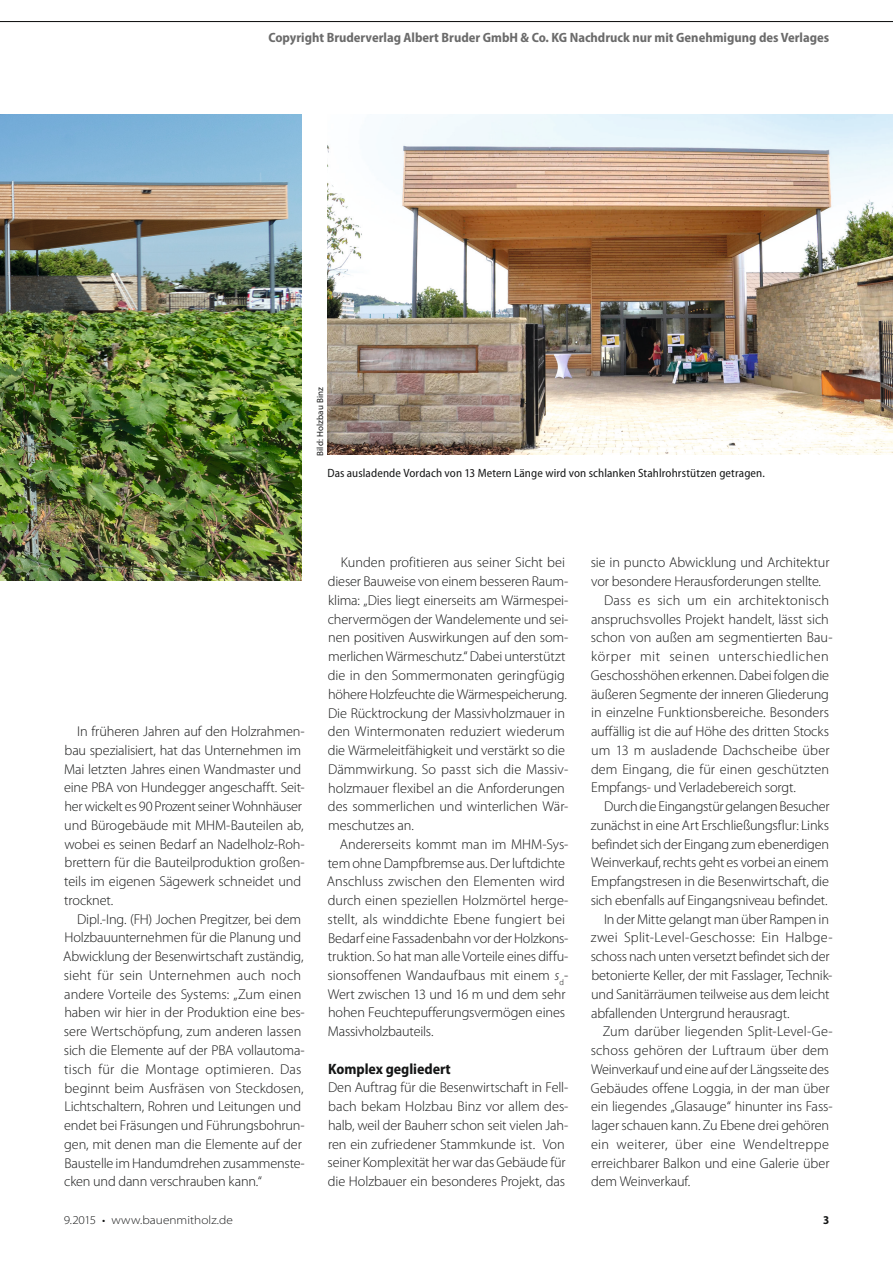
<style>
.page{position:relative;width:893px;height:1263px;background:#fff}
.page>*{position:absolute;margin:0;border:0;box-sizing:border-box;transform-origin:0 0}
.t1{font:700 semi-condensed 15px "Myriad Pro";letter-spacing:-.005em;color:#151616}
.t2{font:300 14.25px/18.8px "Myriad Pro";letter-spacing:-.005em;color:#151616}
.t3{font:300 14.25px "Myriad Pro";letter-spacing:.015em;color:#151616}
.t4{font:300 14.25px "Myriad Pro";letter-spacing:.035em;color:#151616}
.t5{font:300 14.25px "Myriad Pro";letter-spacing:.025em;color:#151616}
.t6{font:700 semi-condensed 13.5px "Myriad Pro";color:#6b6b6b}
.t7{font:semi-condensed 12px "Myriad Pro";letter-spacing:.01em;color:#151616}
.t8{font:300 semi-expanded 12px "Myriad Pro";letter-spacing:.005em;color:#151616}
.t9{font:700 semi-condensed 12px "Myriad Pro";color:#151616}
.t10{font:9px "Myriad Pro";letter-spacing:.02em;color:#151616}
.s1{font-style:italic}
.s2{font-weight:700}
</style>
<div class="page">
<hr style="left:0;top:21px;width:893px;height:1px;background:#151616">
<img style="left:327px;top:115px;width:566px;height:340px">
<img style="left:0;top:115px;width:302px;height:465px">
<p class="t6" style="left:268px;top:30px;width:562px">Copyright Bruderverlag Albert Bruder GmbH &amp; Co. KG Nachdruck nur mit Genehmigung des Verlages</p>
<p class="t10" style="left:315px;top:456px;width:70px;rotate:-90deg">Bild: Holzbau Binz</p>
<p class="t7" style="left:327px;top:466px;width:439px">Das ausladende Vordach von 13 Metern Länge wird von schlanken Stahlrohrstützen getragen.</p>
<p class="t2" style="left:64px;top:722px;width:242px;text-indent:13px">In früheren Jahren auf den Holzrahmen&shy;bau spezialisiert, hat das Unternehmen im Mai letzten Jahres einen Wandmaster und eine PBA von Hundegger angeschafft. Seit&shy;her wickelt es 90 Prozent seiner Wohnhäuser und Bürogebäude mit MHM-Bauteilen ab, wobei es seinen Bedarf an Nadelholz-Roh&shy;brettern für die Bauteilproduktion großen&shy;teils im eigenen Sägewerk schneidet und trocknet.</p>
<p class="t2" style="left:63px;top:910px;width:243px;text-indent:14px">Dipl.-Ing. (FH) Jochen Pregitzer, bei dem Holzbauunternehmen für die Planung und Abwicklung der Besenwirtschaft zuständig, sieht für sein Unternehmen auch noch andere Vorteile des Systems: „Zum einen haben wir hier in der Produktion eine bes&shy;sere Wertschöpfung, zum anderen lassen sich die Elemente auf der PBA vollautoma&shy;tisch für die Montage optimieren. Das beginnt beim Ausfräsen von Steckdosen, Lichtschaltern, Rohren und Leitungen und endet bei Fräsungen und Führungsbohrun&shy;gen, mit denen man die Elemente auf der Baustelle im Handumdrehen zusammenste&shy;cken und dann verschrauben kann.“</p>
<p class="t2" style="left:328px;top:554px;width:242px;text-indent:13px">Kunden profitieren aus seiner Sicht bei dieser Bauweise von einem besseren Raum&shy;klima: „Dies liegt einerseits am Wärmespei&shy;chervermögen der Wandelemente und sei&shy;nen positiven Auswirkungen auf den som&shy;merlichen Wärmeschutz.“ Dabei unterstützt die in den Sommermonaten geringfügig höhere Holzfeuchte die Wärmespeicherung.<br>Die Rücktrockung der Massivholzmauer in den Wintermonaten reduziert wiederum die Wärmeleitfähigkeit und verstärkt so die Dämmwirkung. So passt sich die Massiv&shy;holzmauer flexibel an die Anforderungen des sommerlichen und winterlichen Wär&shy;meschutzes an.</p>
<p class="t2" style="left:327px;top:835px;width:243px;text-indent:13px">Andererseits kommt man im MHM-Sys&shy;tem ohne Dampfbremse aus. Der luftdichte Anschluss zwischen den Elementen wird durch einen speziellen Holzmörtel herge&shy;stellt, als winddichte Ebene fungiert bei Bedarf eine Fassadenbahn vor der Holzkons&shy;truktion. So hat man alle Vorteile eines diffu&shy;sionsoffenen Wandaufbaus mit einem <span class="s1">s</span><sub>d</sub>-Wert zwischen 13 und 16 m und dem sehr hohen Feuchtepufferungsvermögen eines Massivholzbauteils.</p>
<p class="t1" style="left:328px;top:1060px;width:124px">Komplex gegliedert</p>
<p class="t2" style="left:328px;top:1078px;width:242px">Den Auftrag für die Besenwirtschaft in Fell&shy;bach bekam Holzbau Binz vor allem des&shy;halb, weil der Bauherr schon seit vielen Jah&shy;ren ein zufriedener Stammkunde ist. Von seiner Komplexität her war das Gebäude für die Holzbauer ein besonderes Projekt, das</p>
<p class="t2" style="left:591px;top:553px;width:240px">sie in puncto Abwicklung und Architektur</p>
<p class="t2" style="left:591px;top:572px;width:231px">vor besondere Herausforderungen stellte.</p>
<p class="t3" style="left:604px;top:592px;width:226px">Dass es sich um ein architektonisch</p>
<p class="t2" style="left:591px;top:610px;width:239px">anspruchsvolles Projekt handelt, lässt sich</p>
<p class="t2" style="left:591px;top:628px;width:243px">schon von außen am segmentierten Bau-</p>
<p class="t4" style="left:591px;top:648px;width:239px">körper mit seinen unterschiedlichen</p>
<p class="t2" style="left:591px;top:666px;width:240px">Geschosshöhen erkennen. Dabei folgen die</p>
<p class="t2" style="left:591px;top:685px;width:239px">äußeren Segmente der inneren Gliederung</p>
<p class="t2" style="left:591px;top:703px;width:239px">in einzelne Funktionsbereiche. Besonders</p>
<p class="t2" style="left:591px;top:722px;width:239px">auffällig ist die auf Höhe des dritten Stocks</p>
<p class="t2" style="left:591px;top:741px;width:240px">um 13 m ausladende Dachscheibe über</p>
<p class="t2" style="left:591px;top:760px;width:239px">dem Eingang, die für einen geschützten</p>
<p class="t2" style="left:591px;top:778px;width:206px">Empfangs- und Verladebereich sorgt.</p>
<p class="t2" style="left:604px;top:797px;width:227px">Durch die Eingangstür gelangen Besucher</p>
<p class="t2" style="left:591px;top:816px;width:240px">zunächst in eine Art Erschließungsflur: Links</p>
<p class="t2" style="left:591px;top:835px;width:239px">befindet sich der Eingang zum ebenerdigen</p>
<p class="t2" style="left:591px;top:853px;width:239px">Weinverkauf, rechts geht es vorbei an einem</p>
<p class="t2" style="left:591px;top:872px;width:239px">Empfangstresen in die Besenwirtschaft, die</p>
<p class="t2" style="left:591px;top:891px;width:238px">sich ebenfalls auf Eingangsniveau befindet.</p>
<p class="t2" style="left:604px;top:910px;width:226px">In der Mitte gelangt man über Rampen in</p>
<p class="t3" style="left:591px;top:930px;width:243px">zwei Split-Level-Geschosse: Ein Halbge-</p>
<p class="t2" style="left:591px;top:947px;width:240px">schoss nach unten versetzt befindet sich der</p>
<p class="t2" style="left:591px;top:966px;width:243px">betonierte Keller, der mit Fasslager, Technik-</p>
<p class="t2" style="left:591px;top:985px;width:240px">und Sanitärräumen teilweise aus dem leicht</p>
<p class="t2" style="left:591px;top:1004px;width:200px">abfallenden Untergrund herausragt.</p>
<p class="t2" style="left:603px;top:1022px;width:231px">Zum darüber liegenden Split-Level-Ge-</p>
<p class="t2" style="left:591px;top:1041px;width:240px">schoss gehören der Luftraum über dem</p>
<p class="t2" style="left:591px;top:1060px;width:239px">Weinverkauf und eine auf der Längsseite des</p>
<p class="t2" style="left:591px;top:1079px;width:240px">Gebäudes offene Loggia, in der man über</p>
<p class="t2" style="left:591px;top:1097px;width:243px">ein liegendes „Glasauge“ hinunter ins Fass-</p>
<p class="t2" style="left:591px;top:1116px;width:239px">lager schauen kann. Zu Ebene drei gehören</p>
<p class="t5" style="left:591px;top:1136px;width:240px">ein weiterer, über eine Wendeltreppe</p>
<p class="t2" style="left:591px;top:1154px;width:240px">erreichbarer Balkon und eine Galerie über</p>
<p class="t2" style="left:591px;top:1172px;width:101px">dem Weinverkauf.</p>
<p class="t8" style="left:64px;top:1213px;width:171px">9.2015 <span class="s2">·</span> www.bauenmitholz.de</p>
<p class="t9" style="left:823px;top:1213px;width:8px">3</p>
</div>
